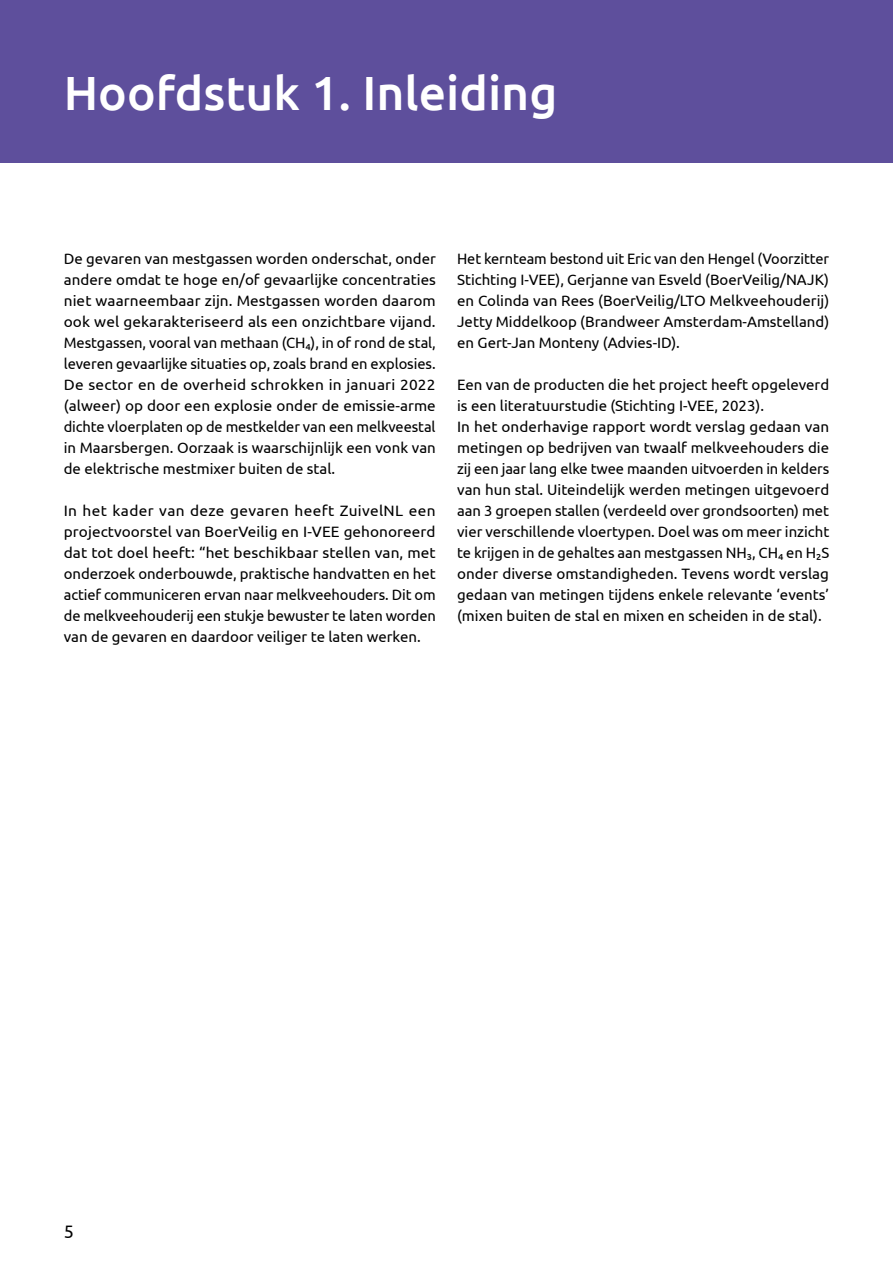
<style>
.page{position:relative;width:893px;height:1263px;background:#fff}
.page>*{position:absolute;margin:0;border:0;box-sizing:border-box;transform-origin:0 0}
.t1{font:500 48px "Ubuntu";color:#fff}
.t2{font:18px "Ubuntu";color:#000}
.t3{font:15px/21px "Ubuntu";color:#000;text-align:justify}
</style>
<div class="page">
<div style="left:0;top:0;width:893px;height:162px;background:#5e4f9c"></div>
<h1 class="t1" style="left:64px;top:63px;width:495px">Hoofdstuk 1. Inleiding</h1>
<p class="t3" style="left:64px;top:247px;width:374px">De gevaren van mestgassen worden onderschat, onder andere omdat te hoge en/of gevaarlijke concentraties niet waarneembaar zijn. Mestgassen worden daarom ook wel gekarakteriseerd als een onzichtbare vijand.<br>Mestgassen, vooral van methaan (CH4), in of rond de stal, leveren gevaarlijke situaties op, zoals brand en explosies.<br>De sector en de overheid schrokken in januari 2022 (alweer) op door een explosie onder de emissie-arme dichte vloerplaten op de mestkelder van een melkveestal in Maarsbergen. Oorzaak is waarschijnlijk een vonk van de elektrische mestmixer buiten de stal.</p>
<p class="t3" style="left:64px;top:499px;width:374px">In het kader van deze gevaren heeft ZuivelNL een projectvoorstel van BoerVeilig en I-VEE gehonoreerd dat tot doel heeft: “het beschikbaar stellen van, met onderzoek onderbouwde, praktische handvatten en het actief communiceren ervan naar melkveehouders. Dit om de melkveehouderij een stukje bewuster te laten worden van de gevaren en daardoor veiliger te laten werken.</p>
<p class="t3" style="left:457px;top:247px;width:374px">Het kernteam bestond uit Eric van den Hengel (Voorzitter Stichting I-VEE), Gerjanne van Esveld (BoerVeilig/NAJK) en Colinda van Rees (BoerVeilig/LTO Melkveehouderij)<br>Jetty Middelkoop (Brandweer Amsterdam-Amstelland) en Gert-Jan Monteny (Advies-ID).</p>
<p class="t3" style="left:457px;top:373px;width:374px;text-align:left">Een van de producten die het project heeft opgeleverd is een literatuurstudie (Stichting I-VEE, 2023).<br>In het onderhavige rapport wordt verslag gedaan van metingen op bedrijven van twaalf melkveehouders die zij een jaar lang elke twee maanden uitvoerden in kelders van hun stal. Uiteindelijk werden metingen uitgevoerd aan 3 groepen stallen (verdeeld over grondsoorten) met vier verschillende vloertypen. Doel was om meer inzicht te krijgen in de gehaltes aan mestgassen NH3, CH4 en H2S onder diverse omstandigheden. Tevens wordt verslag gedaan van metingen tijdens enkele relevante ‘events’ (mixen buiten de stal en mixen en scheiden in de stal).</p>
<p class="t2" style="left:64px;top:1221px;width:12px">5</p>
</div>
